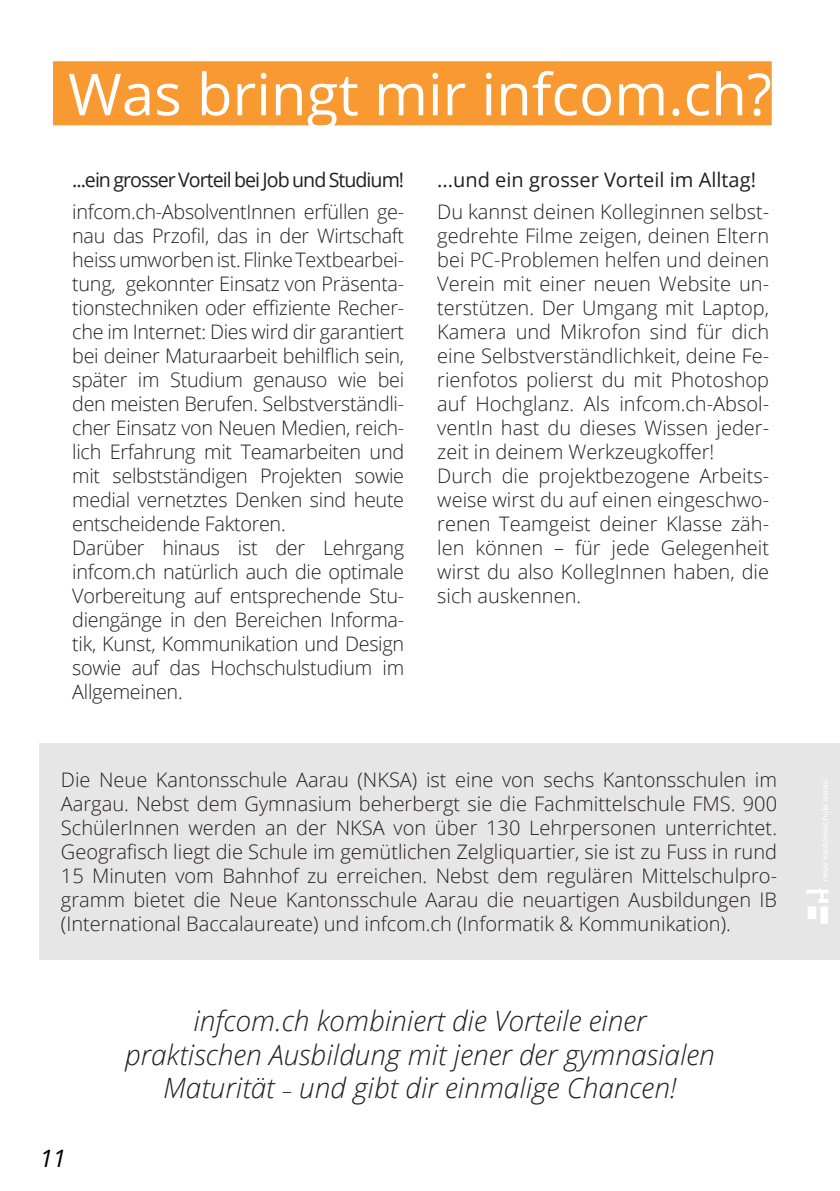
<style>
.page{position:relative;width:840px;height:1191px;background:#fff}
.page>*{position:absolute;margin:0;border:0;box-sizing:border-box;transform-origin:0 0}
.t1{font:58px "Open Sans";color:#fff}
.t2{font:italic 300 28px/33.6px "Open Sans";color:#231f20;text-align:center}
.t3{font:italic 24px "Open Sans";color:#000001}
.t4{font:300 20px/24px "Open Sans";letter-spacing:-.015em;color:#231f20}
.t5{font:20px "Open Sans";letter-spacing:-.05em;color:#231f20}
.t6{font:20px "Open Sans";color:#231f20}
.s1{color:#040503}
.s2{font-style:normal;font-size:20px;color:#040503}
</style>
<div class="page">
<div style="left:53px;top:61px;width:718px;height:64px;background:#f89931"></div>
<div style="left:39px;top:743px;width:800px;height:216px;background:#e6e6e6"></div>
<svg style="left:806px;top:888px;width:22px;height:35px"></svg>
<svg style="left:821px;top:781px;width:6px;height:100px"></svg>
<h1 class="t1" style="left:68px;top:54px;width:704px">Was bringt mir infcom.ch?</h1>
<p class="t5" style="left:72px;top:166px;width:333px">...ein grosser Vorteil bei Job und Studium!</p>
<p class="t4" style="left:72px;top:199px;width:333px">infcom.ch-AbsolventInnen erfüllen ge&shy;nau das Przofil, das in der Wirtschaft heiss umworben ist. Flinke Textbearbei&shy;tung, gekonnter Einsatz von Präsenta&shy;tionstechniken oder effiziente Recher&shy;che im Internet: Dies wird dir garantiert bei deiner Maturaarbeit behilflich sein, später im Studium genauso wie bei den meisten Berufen. Selbstverständli&shy;cher Einsatz von Neuen Medien, reich&shy;lich Erfahrung mit Teamarbeiten und mit selbstständigen Projekten sowie medial vernetztes Denken sind heute entscheidende Faktoren.<br>Darüber hinaus ist der Lehrgang infcom.ch natürlich auch die optimale Vorbereitung auf entsprechende Stu&shy;diengänge in den Bereichen Informa&shy;tik, Kunst, Kommunikation und Design sowie auf das Hochschulstudium im Allgemeinen.</p>
<p class="t6" style="left:437px;top:166px;width:320px">...und ein grosser Vorteil im Alltag!</p>
<p class="t4" style="left:437px;top:199px;width:333px">Du kannst deinen Kolleginnen selbst&shy;gedrehte Filme zeigen, deinen Eltern bei PC-Problemen helfen und deinen Verein mit einer neuen Website un&shy;terstützen. Der Umgang mit Laptop, Kamera und Mikrofon sind für dich eine Selbstverständlichkeit, deine Fe&shy;rienfotos polierst du mit Photoshop auf Hochglanz. Als infcom.ch-Absol&shy;ventIn hast du dieses Wissen jeder&shy;zeit in deinem Werkzeugkoffer!<br>Durch die projektbezogene Arbeits&shy;weise wirst du auf einen eingeschwo&shy;renen Teamgeist deiner Klasse zäh&shy;len können <span class="s1">–</span> für jede Gelegenheit wirst du also KollegInnen haben, die sich auskennen.</p>
<p class="t4" style="left:61px;top:767px;width:717px;text-align:justify">Die Neue Kantonsschule Aarau (NKSA) ist eine von sechs Kantonsschulen im Aargau. Nebst dem Gymnasium beherbergt sie die Fachmittelschule FMS. 900<br>SchülerInnen werden an der NKSA von über 130 Lehrpersonen unterrichtet.<br>Geografisch liegt die Schule im gemütlichen Zelgliquartier, sie ist zu Fuss in rund 15 Minuten vom Bahnhof zu erreichen. Nebst dem regulären Mittelschulpro&shy;gramm bietet die Neue Kantonsschule Aarau die neuartigen Ausbildungen IB (International Baccalaureate) und infcom.ch (Informatik &amp; Kommunikation).</p>
<p class="t3" style="left:40px;top:1142px;width:28px">11</p>
<h2 class="t2" style="left:125px;top:1003px;width:591px">infcom.ch kombiniert die Vorteile einer praktischen Ausbildung mit jener der gymnasialen<br>Maturität <span class="s2">–</span> und gibt dir einmalige Chancen!</h2>
</div>
